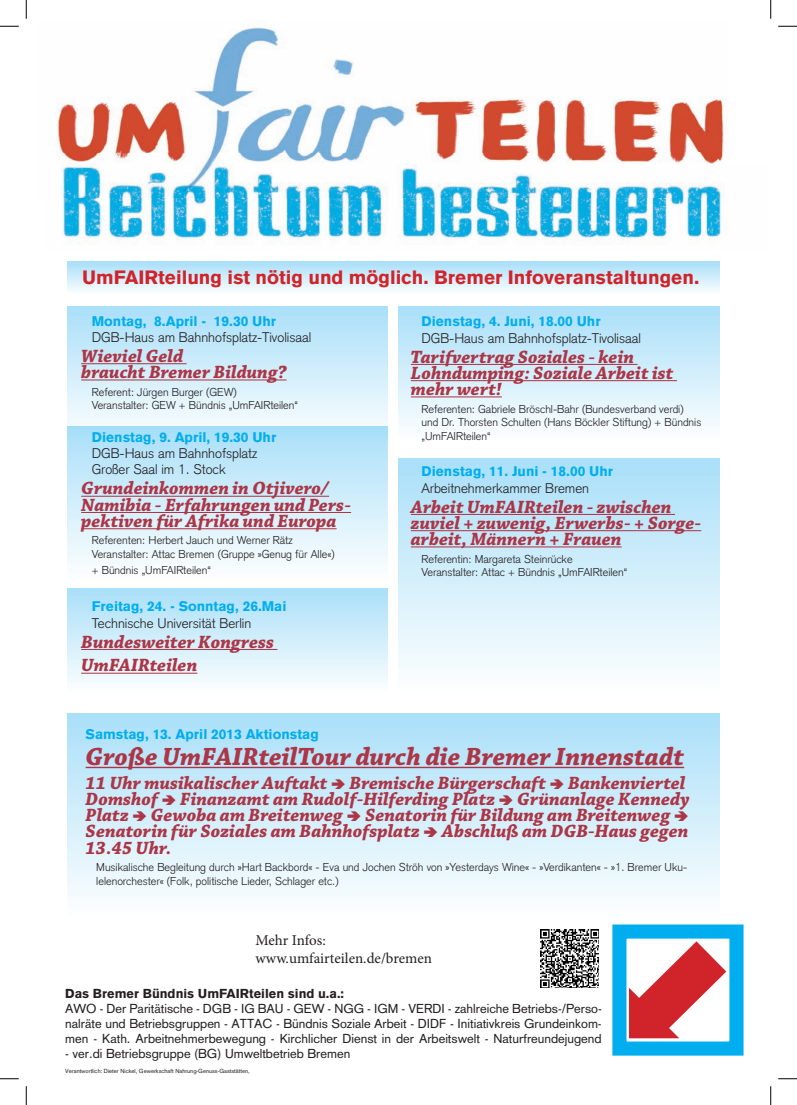
<style>
.page{position:relative;width:797px;height:1105px;background:#fff}
.page>*{position:absolute;margin:0;border:0;box-sizing:border-box;transform-origin:0 0}
.t1{font:italic 700 26.25px "Chaparral Pro";color:#ac3546}
.t2{font:900 19px "Akzidenz Grotesk";color:#d1232a}
.t3{font:italic 700 18.75px/16.2px "Chaparral Pro";color:#ac3546}
.t4{font:15px/18px "Minion Pro";color:#231f20}
.t5{font:300 13.75px/16.2px "Akzidenz Grotesk";color:#231f20}
.t6{font:900 13.75px "Akzidenz Grotesk";color:#00aeef}
.t7{font:12.75px/15.1px "Akzidenz Grotesk";color:#231f20;text-align:justify}
.t8{font:900 12.75px "Akzidenz Grotesk";color:#231f20}
.t9{font:300 11.25px/13.8px "Akzidenz Grotesk";color:#231f20}
.t10{font:5.88px "Akzidenz Grotesk";color:#231f20}
</style>
<div class="page">
<div style="left:67px;top:306px;width:321px;height:120px;background:linear-gradient(to bottom,#a9dff8,#f3f9fb)"></div>
<svg style="left:67px;top:441px;width:321px;height:123px;background:#d2edfa"></svg>
<div style="left:67px;top:588px;width:321px;height:106px;background:linear-gradient(to bottom,#a9dff9,#fcfdfd)"></div>
<div style="left:67px;top:713px;width:652px;height:206px;background:linear-gradient(to bottom,#a9dff8,#fdfefe)"></div>
<div style="left:398px;top:306px;width:321px;height:135px;background:linear-gradient(to bottom,#a9dff8,#fefefe)"></div>
<div style="left:398px;top:459px;width:321px;height:235px;background:linear-gradient(to bottom,#a9def7,#fefefe)"></div>
<img style="left:58px;top:27px;width:666px;height:126px">
<img style="left:63px;top:153px;width:535px;height:11px">
<img style="left:598px;top:153px;width:125px;height:11px">
<img style="left:61px;top:164px;width:666px;height:80px">
<hr style="left:81px;top:363px;width:105px;height:1px;background:#ac3546">
<hr style="left:81px;top:379px;width:205px;height:1px;background:#ac3546">
<hr style="left:81px;top:496px;width:248px;height:1px;background:#ac3546">
<hr style="left:81px;top:512px;width:270px;height:1px;background:#ac3546">
<hr style="left:81px;top:528px;width:255px;height:1px;background:#ac3546">
<hr style="left:81px;top:649px;width:196px;height:1px;background:#ac3546">
<hr style="left:81px;top:673px;width:116px;height:1px;background:#ac3546">
<hr style="left:411px;top:364px;width:226px;height:1px;background:#ac3546">
<hr style="left:411px;top:380px;width:266px;height:1px;background:#ac3546">
<hr style="left:411px;top:396px;width:91px;height:1px;background:#ac3546">
<hr style="left:411px;top:514px;width:264px;height:1px;background:#ac3546">
<hr style="left:411px;top:530px;width:290px;height:1px;background:#ac3546">
<hr style="left:411px;top:546px;width:210px;height:1px;background:#ac3546">
<hr style="left:86px;top:767px;width:598px;height:1px;background:#ac3546">
<div style="left:67px;top:262px;width:652px;height:32px;background:linear-gradient(to bottom,#a9dff8,#f9fdfe)"></div>
<img style="left:541px;top:930px;width:58px;height:58px">
<svg style="left:612px;top:924px;width:131px;height:132px"></svg>
<svg style="left:0;top:25px;width:19px;height:2px"></svg>
<svg style="left:778px;top:25px;width:19px;height:2px"></svg>
<svg style="left:0;top:1078px;width:19px;height:1px"></svg>
<svg style="left:778px;top:1078px;width:19px;height:1px"></svg>
<svg style="left:25px;top:0;width:2px;height:19px"></svg>
<svg style="left:25px;top:1086px;width:2px;height:19px"></svg>
<svg style="left:770px;top:0;width:1px;height:19px"></svg>
<svg style="left:770px;top:1086px;width:1px;height:19px"></svg>
<svg style="left:332px;top:778px;width:13px;height:11px"></svg>
<svg style="left:550px;top:778px;width:13px;height:11px"></svg>
<svg style="left:163px;top:795px;width:13px;height:10px"></svg>
<svg style="left:500px;top:795px;width:12px;height:10px"></svg>
<svg style="left:133px;top:811px;width:13px;height:10px"></svg>
<svg style="left:347px;top:811px;width:13px;height:10px"></svg>
<svg style="left:675px;top:811px;width:13px;height:10px"></svg>
<svg style="left:424px;top:827px;width:13px;height:10px"></svg>
<p class="t2" style="left:82px;top:266px;width:619px">UmFAIRteilung ist nötig und möglich. Bremer Infoveranstaltungen.</p>
<p class="t6" style="left:92px;top:312px;width:186px">Montag, 8.April - 19.30 Uhr</p>
<p class="t5" style="left:92px;top:329px;width:221px">DGB-Haus am Bahnhofsplatz-Tivolisaal</p>
<p class="t3" style="left:81px;top:349px;width:207px">Wieviel Geld<br>braucht Bremer Bildung?</p>
<p class="t9" style="left:92px;top:385px;width:208px">Referent: Jürgen Burger (GEW)<br>Veranstalter: GEW + Bündnis „UmFAIRteilen“</p>
<p class="t6" style="left:92px;top:429px;width:186px">Dienstag, 9. April, 19.30 Uhr</p>
<p class="t5" style="left:92px;top:445px;width:167px">DGB-Haus am Bahnhofsplatz<br>Großer Saal im 1. Stock</p>
<p class="t3" style="left:81px;top:481px;width:271px">Grundeinkommen in Otjivero/<br>Namibia - Erfahrungen und Pers&shy;pektiven für Afrika und Europa</p>
<p class="t9" style="left:92px;top:534px;width:244px">Referenten: Herbert Jauch und Werner Rätz<br>Veranstalter: Attac Bremen (Gruppe »Genug für Alle«)</p>
<p class="t9" style="left:92px;top:564px;width:121px">+ Bündnis „UmFAIRteilen“</p>
<p class="t6" style="left:92px;top:598px;width:196px">Freitag, 24. - Sonntag, 26.Mai</p>
<p class="t5" style="left:92px;top:615px;width:161px">Technische Universität Berlin</p>
<p class="t3" style="left:81px;top:631px;width:194px;line-height:23.8px">Bundesweiter Kongress<br>UmFAIRteilen</p>
<p class="t6" style="left:421px;top:313px;width:181px">Dienstag, 4. Juni, 18.00 Uhr</p>
<p class="t5" style="left:421px;top:330px;width:221px">DGB-Haus am Bahnhofsplatz-Tivolisaal</p>
<p class="t3" style="left:411px;top:349px;width:264px">Tarifvertrag Soziales - kein<br>Lohndumping: Soziale Arbeit ist mehr wert!</p>
<p class="t9" style="left:421px;top:402px;width:281px">Referenten: Gabriele Bröschl-Bahr (Bundesverband verdi) und Dr. Thorsten Schulten (Hans Böckler Stiftung) + Bündnis „UmFAIRteilen“</p>
<p class="t6" style="left:421px;top:463px;width:193px">Dienstag, 11. Juni - 18.00 Uhr</p>
<p class="t5" style="left:421px;top:480px;width:169px">Arbeitnehmerkammer Bremen</p>
<p class="t3" style="left:411px;top:499px;width:292px">Arbeit UmFAIRteilen - zwischen zuviel + zuwenig, Erwerbs- + Sorge&shy;arbeit, Männern + Frauen</p>
<p class="t9" style="left:421px;top:552px;width:207px">Referentin: Margareta Steinrücke<br>Veranstalter: Attac + Bündnis „UmFAIRteilen“</p>
<p class="t6" style="left:86px;top:725px;width:235px">Samstag, 13. April 2013 Aktionstag</p>
<h1 class="t1" style="left:86px;top:741px;width:600px">Große UmFAIRteilTour durch die Bremer Innenstadt</h1>
<p class="t3" style="left:86px;top:775px;width:605px">11 Uhr musikalischer Auftakt Bremische Bürgerschaft Bankenviertel Domshof Finanzamt am Rudolf-Hilferding Platz Grünanlage Kennedy Platz Gewoba am Breitenweg Senatorin für Bildung am Breitenweg Senatorin für Soziales am Bahnhofsplatz Abschluß am DGB-Haus gegen 13.45 Uhr.</p>
<p class="t9" style="left:96px;top:860px;width:592px">Musikalische Begleitung durch »Hart Backbord« - Eva und Jochen Ströh von »Yesterdays Wine« - »Verdikanten« - »1. Bremer Uku&shy;lelenorchester« (Folk, politische Lieder, Schlager etc.)</p>
<p class="t4" style="left:255px;top:931px;width:178px">Mehr Infos: www.umfairteilen.de/bremen</p>
<p class="t8" style="left:65px;top:985px;width:280px">Das Bremer Bündnis UmFAIRteilen sind u.a.:</p>
<p class="t7" style="left:65px;top:1001px;width:538px">AWO - Der Paritätische - DGB - IG BAU - GEW - NGG - IGM - VERDI - zahlreiche Betriebs-/Perso&shy;nalräte und Betriebsgruppen - ATTAC - Bündnis Soziale Arbeit - DIDF - Initiativkreis Grundeinkom&shy;men - Kath. Arbeitnehmerbewegung - Kirchlicher Dienst in der Arbeitswelt - Naturfreundejugend</p>
<p class="t7" style="left:65px;top:1046px;width:286px">- ver.di Betriebsgruppe (BG) Umweltbetrieb Bremen</p>
<p class="t10" style="left:65px;top:1068px;width:186px">Verantwortlich: Dieter Nickel, Gewerkschaft Nahrung-Genuss-Gaststätten,</p>
</div>
